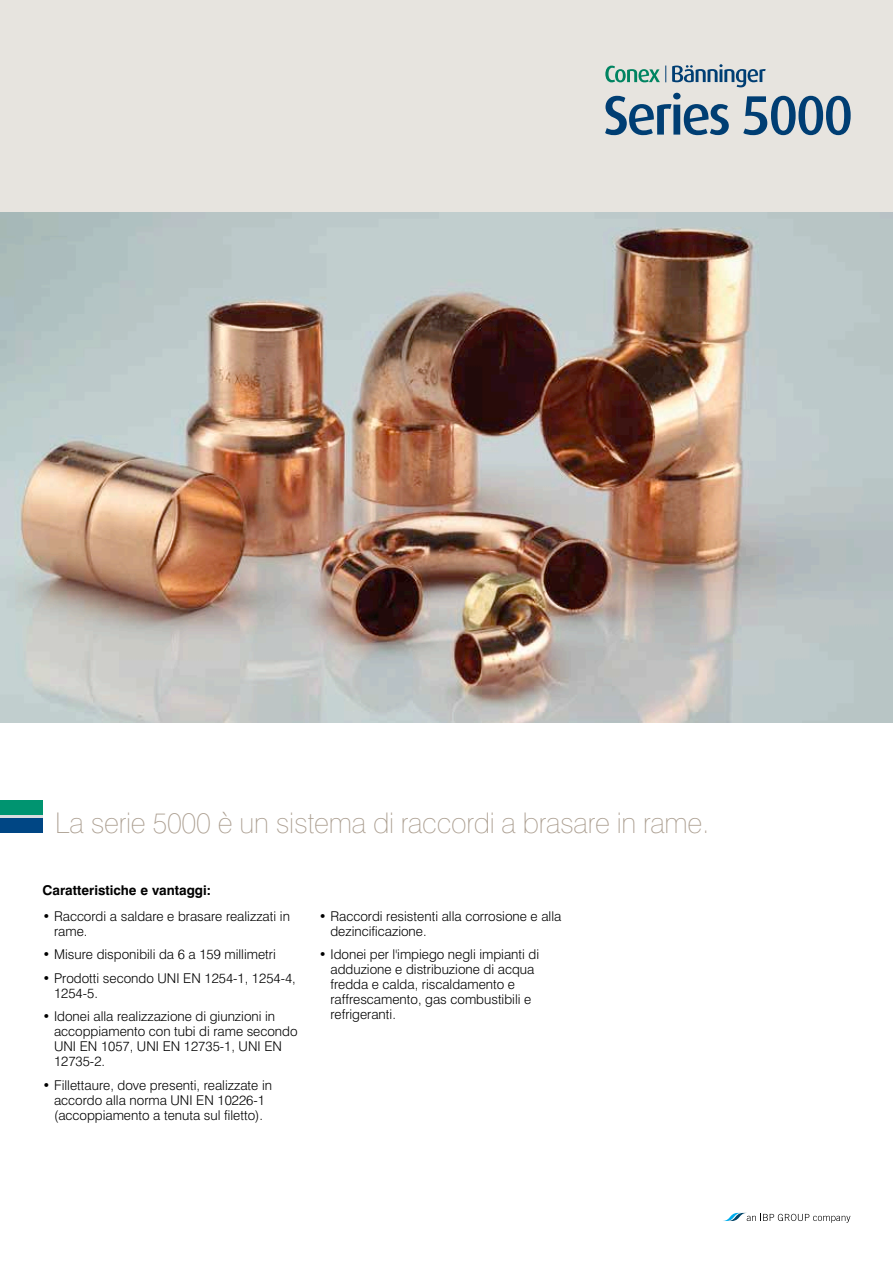
<style>
.page{position:relative;width:893px;height:1263px;background:#fff}
.page>*{position:absolute;margin:0;border:0;box-sizing:border-box;transform-origin:0 0}
.t1{font:100 28.5px "Swiss 721 BT";letter-spacing:-.01em;color:#ab9e90}
.t2{font:300 13.5px/15px "Swiss 721 BT";color:#000}
.t3{font:700 13.5px "Swiss 721 BT";color:#000}
</style>
<div class="page">
<div style="left:0;top:0;width:893px;height:213px;background:#e7e4df"></div>
<hr style="left:0;top:815px;width:43px;height:3px;background:#dbdcde">
<div style="left:0;top:800px;width:43px;height:15px;background:#009470"></div>
<div style="left:0;top:818px;width:43px;height:14px;background:#004684"></div>
<img style="left:0;top:213px;width:893px;height:510px">
<svg style="left:723px;top:1213px;width:127px;height:10px"></svg>
<svg style="left:672px;top:64px;width:94px;height:23px"></svg>
<svg style="left:605px;top:66px;width:61px;height:16px"></svg>
<svg style="left:605px;top:93px;width:124px;height:42px"></svg>
<svg style="left:743px;top:96px;width:108px;height:39px"></svg>
<h1 class="t1" style="left:55px;top:806px;width:656px">La serie 5000 è un sistema di raccordi a brasare in rame.</h1>
<p class="t3" style="left:43px;top:882px;width:170px">Caratteristiche e vantaggi:</p>
<p class="t2" style="left:54px;top:908px;width:237px;text-indent:-12px">• Raccordi a saldare e brasare realizzati in rame.</p>
<p class="t2" style="left:43px;top:947px;width:235px">• Misure disponibili da 6 a 159 millimetri</p>
<p class="t2" style="left:54px;top:970px;width:243px;text-indent:-12px">• Prodotti secondo UNI EN 1254-1, 1254-4,<br>1254-5.</p>
<p class="t2" style="left:54px;top:1009px;width:245px;text-indent:-12px">• Idonei alla realizzazione di giunzioni in accoppiamento con tubi di rame secondo<br>UNI EN 1057, UNI EN 12735-1, UNI EN<br>12735-2.</p>
<p class="t2" style="left:43px;top:1077px;width:231px;text-align:center">• Fillettaure, dove presenti, realizzate in accordo alla norma UNI EN 10226-1 (accoppiamento a tenuta sul filetto).</p>
<p class="t2" style="left:330px;top:908px;width:232px;text-indent:-12px">• Raccordi resistenti alla corrosione e alla dezincificazione.</p>
<p class="t2" style="left:330px;top:947px;width:210px;text-indent:-12px">• Idonei per l'impiego negli impianti di adduzione e distribuzione di acqua fredda e calda, riscaldamento e raffrescamento, gas combustibili e refrigeranti.</p>
</div>
